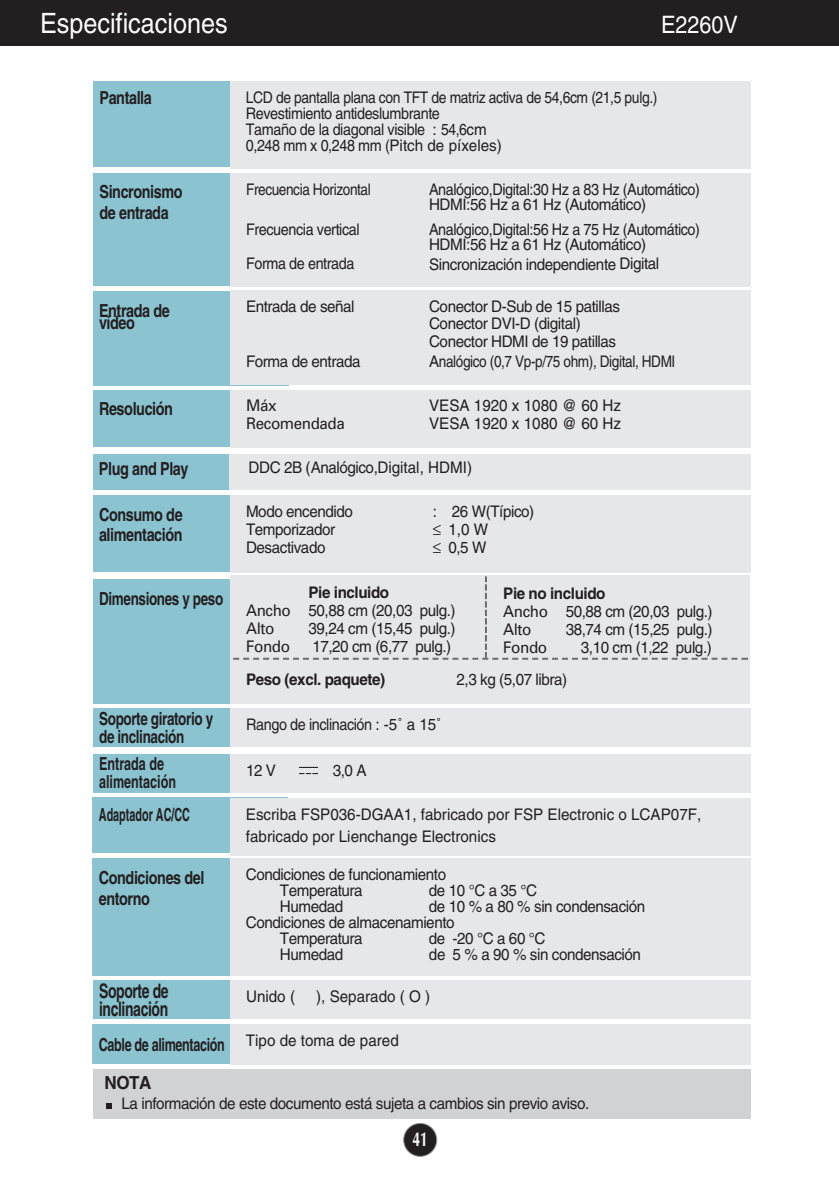
<style>
.page{position:relative;width:839px;height:1189px;background:#fff}
.page>*{position:absolute;margin:0;border:0;box-sizing:border-box;transform-origin:0 0}
.t1{font:28px "Helvetica";color:#fff;scale:.9 1}
.t2{font:24px "Helvetica";color:#fff;scale:.9 1}
.t3{font:700 20px "Helvetica";letter-spacing:-.03em;color:#231f20;scale:.7 1}
.t4{font:700 20px "Optima";color:#fff;scale:.7 1}
.t5{font:700 18px/21px "Helvetica";letter-spacing:-.03em;color:#231f20;scale:.8 1}
.t6{font:700 18px "Helvetica";letter-spacing:-.03em;color:#231f20;scale:.75 1}
.t7{font:700 18px "Helvetica";letter-spacing:-.03em;color:#231f20;scale:.7 1}
.t8{font:700 18px/18px "Helvetica";color:#231f20;scale:.7 1}
.t9{font:700 18px "Helvetica";color:#231f20;scale:.6 1}
.t10{font:700 18px "Helvetica";letter-spacing:-.03em;color:#231f20;scale:.95 1}
.t11{font:16px/17.4px "Helvetica";letter-spacing:-.03em;color:#231f20;scale:.95 1}
.t12{font:16px/15.6px "Helvetica";letter-spacing:-.03em;color:#231f20;scale:.9 1}
.t13{font:16px/16px "Helvetica";letter-spacing:-.03em;color:#231f20;scale:.87 1}
.t14{font:16px/22px "Helvetica";color:#231f20;scale:.95 1}
.t15{font:16px "Univers";letter-spacing:-.03em;color:#231f20;scale:.95 1}
.t16{font:16px "Helvetica";letter-spacing:-.03em;color:#231f20;scale:.85 1}
.t17{font:700 16px "Helvetica";letter-spacing:-.03em;color:#231f20;scale:.95 1}
.s1{font-weight:700}
.s2{font-family:"Univers"}
</style>
<div class="page">
<div style="left:0;top:0;width:839px;height:45px;background:#231f20"></div>
<div style="left:403px;top:1123px;width:34px;height:33px;background:#231f20;border-radius:50%"></div>
<div style="left:403px;top:1123px;width:34px;height:34px;border:2px solid #939598;border-radius:50%"></div>
<div style="left:93px;top:81px;width:195px;height:86px;background:#8bc3d1"></div>
<div style="left:230px;top:81px;width:520px;height:87px;background:#e6e7e9"></div>
<div style="left:93px;top:173px;width:195px;height:112px;background:#8bc3d1"></div>
<div style="left:93px;top:291px;width:195px;height:94px;background:#8bc3d1"></div>
<div style="left:230px;top:291px;width:520px;height:94px;background:#e6e7e9"></div>
<div style="left:93px;top:390px;width:195px;height:57px;background:#8bc3d1"></div>
<div style="left:230px;top:390px;width:520px;height:57px;background:#e6e7e9"></div>
<div style="left:93px;top:454px;width:191px;height:35px;background:#8bc3d1"></div>
<div style="left:229px;top:454px;width:521px;height:35px;background:#e6e7e9"></div>
<div style="left:93px;top:495px;width:195px;height:77px;background:#8bc3d1"></div>
<div style="left:230px;top:495px;width:520px;height:78px;background:#e6e7e9"></div>
<div style="left:93px;top:858px;width:195px;height:117px;background:#8bc3d1"></div>
<div style="left:230px;top:858px;width:520px;height:117px;background:#e6e7e9"></div>
<div style="left:93px;top:579px;width:195px;height:125px;background:#8bc3d1"></div>
<div style="left:93px;top:708px;width:195px;height:38px;background:#8bc3d1"></div>
<div style="left:230px;top:708px;width:520px;height:38px;background:#e6e7e9"></div>
<div style="left:93px;top:754px;width:195px;height:38px;background:#8bc3d1"></div>
<div style="left:230px;top:754px;width:520px;height:38px;background:#e6e7e9"></div>
<div style="left:93px;top:980px;width:195px;height:39px;background:#8bc3d1"></div>
<div style="left:230px;top:980px;width:520px;height:39px;background:#e6e7e9"></div>
<div style="left:93px;top:1024px;width:195px;height:40px;background:#8bc3d1"></div>
<div style="left:230px;top:1024px;width:520px;height:40px;background:#e6e7e9"></div>
<div style="left:93px;top:1069px;width:657px;height:49px;background:#d1d2d4"></div>
<svg style="left:106px;top:1103px;width:6px;height:5px"></svg>
<div style="left:93px;top:798px;width:195px;height:55px;background:#8bc3d1"></div>
<div style="left:230px;top:798px;width:520px;height:57px;background:#e6e7e9"></div>
<svg style="left:299px;top:767px;width:19px;height:7px"></svg>
<div style="left:230px;top:173px;width:520px;height:113px;background:#e6e7e9"></div>
<div style="left:230px;top:576px;width:520px;height:128px;background:#e6e7e9"></div>
<svg style="left:233px;top:576px;width:515px;height:84px"></svg>
<h1 class="t1" style="left:40px;top:13px;width:210px">Especificaciones</h1>
<h2 class="t2" style="left:661px;top:16px;width:87px">E2260V</h2>
<p class="t5" style="left:99px;top:89px;width:67px">Pantalla</p>
<p class="t13" style="left:246px;top:91px;width:474px">LCD de pantalla plana con TFT de matriz activa de 54,6cm (21,5 pulg.)<br>Revestimiento antideslumbrante<br>Tamaño de la diagonal visible : 54,6cm<br>0,248 mm x 0,248 mm (Pitch de píxeles)</p>
<p class="t5" style="left:99px;top:183px;width:106px">Sincronismo de entrada</p>
<p class="t16" style="left:246px;top:183px;width:148px">Frecuencia Horizontal</p>
<p class="t12" style="left:429px;top:183px;width:302px">Analógico,Digital:30 Hz a 83 Hz (Automático)<br>HDMI:56 Hz a 61 Hz (Automático)</p>
<p class="t12" style="left:246px;top:223px;width:128px">Frecuencia vertical</p>
<p class="t12" style="left:429px;top:223px;width:302px">Analógico,Digital:56 Hz a 75 Hz (Automático)<br>HDMI:56 Hz a 61 Hz (Automático)</p>
<p class="t12" style="left:246px;top:257px;width:122px">Forma de entrada</p>
<p class="t11" style="left:429px;top:258px;width:244px">Sincronización independiente Digital</p>
<p class="t5" style="left:99px;top:301px;width:90px">Entrada de</p>
<p class="t5" style="left:99px;top:313px;width:46px">vídeo</p>
<p class="t11" style="left:246px;top:300px;width:116px">Entrada de señal</p>
<p class="t11" style="left:429px;top:300px;width:202px">Conector D-Sub de 15 patillas<br>Conector DVI-D (digital)<br>Conector HDMI de 19 patillas</p>
<p class="t11" style="left:246px;top:354px;width:122px">Forma de entrada</p>
<p class="t11" style="left:429px;top:354px;width:261px">Analógico (0,7 Vp-p/75 ohm), Digital, HDMI</p>
<p class="t5" style="left:99px;top:400px;width:94px">Resolución</p>
<p class="t15" style="left:246px;top:400px;width:33px">Máx</p>
<p class="t14" style="left:429px;top:396px;width:204px">VESA 1920 x 1080 @ 60 Hz</p>
<p class="t15" style="left:246px;top:417px;width:105px">Recomendada</p>
<p class="t14" style="left:429px;top:414px;width:204px">VESA 1920 x 1080 @ 60 Hz</p>
<p class="t5" style="left:99px;top:460px;width:114px">Plug and Play</p>
<p class="t11" style="left:249px;top:460px;width:237px">DDC 2B (Analógico,Digital, HDMI)</p>
<p class="t5" style="left:99px;top:506px;width:106px;line-height:20px">Consumo de alimentación</p>
<p class="t11" style="left:246px;top:504px;width:114px">Modo encendido</p>
<p class="t11" style="left:433px;top:504px;width:108px">: 26 W(Típico)</p>
<p class="t11" style="left:246px;top:522px;width:95px">Temporizador</p>
<p class="t11" style="left:433px;top:522px;width:60px">≤ 1,0 W</p>
<p class="t11" style="left:246px;top:540px;width:85px">Desactivado</p>
<p class="t11" style="left:433px;top:540px;width:58px">≤ 0,5 W</p>
<p class="t6" style="left:99px;top:592px;width:167px">Dimensiones y peso</p>
<p class="t11" style="left:246px;top:584px;width:222px;line-height:18px;text-align:center"><span class="s1">Pie incluido<br></span><span class="s2">Ancho</span> 50,88 cm (20,03 pulg.)</p>
<p class="t15" style="left:246px;top:622px;width:31px">Alto</p>
<p class="t11" style="left:308px;top:621px;width:156px">39,24 cm (15,45 pulg.)</p>
<p class="t15" style="left:246px;top:640px;width:48px">Fondo</p>
<p class="t11" style="left:312px;top:639px;width:148px">17,20 cm (6,77 pulg.)</p>
<p class="t17" style="left:246px;top:673px;width:148px">Peso (excl. paquete)</p>
<p class="t11" style="left:456px;top:672px;width:118px">2,3 kg (5,07 libra)</p>
<p class="t11" style="left:503px;top:586px;width:222px;line-height:18px"><span class="s1">Pie no incluido<br></span><span class="s2">Ancho</span> 50,88 cm (20,03 pulg.)</p>
<p class="t15" style="left:503px;top:623px;width:31px">Alto</p>
<p class="t11" style="left:565px;top:622px;width:156px">38,74 cm (15,25 pulg.)</p>
<p class="t15" style="left:503px;top:641px;width:48px">Fondo</p>
<p class="t11" style="left:581px;top:640px;width:139px">3,10 cm (1,22 pulg.)</p>
<p class="t6" style="left:99px;top:712px;width:153px">Soporte giratorio y</p>
<p class="t12" style="left:246px;top:718px;width:218px">Rango de inclinación : -5˚ a 15˚</p>
<p class="t6" style="left:99px;top:730px;width:115px">de inclinación</p>
<p class="t11" style="left:246px;top:763px;width:33px">12 V</p>
<p class="t11" style="left:333px;top:763px;width:37px">3,0 A</p>
<p class="t8" style="left:99px;top:756px;width:111px">Entrada de alimentación</p>
<p class="t9" style="left:99px;top:808px;width:153px">Adaptador AC/CC</p>
<p class="t5" style="left:99px;top:868px;width:133px">Condiciones del entorno</p>
<p class="t14" style="left:246px;top:804px;width:481px">Escriba FSP036-DGAA1, fabricado por FSP Electronic o LCAP07F, fabricado por Lienchange Electronics</p>
<p class="t11" style="left:280px;top:867px;width:176px;line-height:16px;text-indent:-34px">Condiciones de funcionamiento<br>Temperatura</p>
<p class="t11" style="left:429px;top:883px;width:115px">de 10 °C a 35 °C</p>
<p class="t11" style="left:280px;top:899px;width:68px">Humedad</p>
<p class="t11" style="left:429px;top:899px;width:229px">de 10 % a 80 % sin condensación</p>
<p class="t11" style="left:246px;top:915px;width:221px">Condiciones de almacenamiento</p>
<p class="t11" style="left:280px;top:931px;width:89px">Temperatura</p>
<p class="t11" style="left:429px;top:931px;width:124px">de -20 °C a 60 °C</p>
<p class="t11" style="left:280px;top:947px;width:68px">Humedad</p>
<p class="t11" style="left:429px;top:947px;width:225px">de 5 % a 90 % sin condensación</p>
<p class="t3" style="left:99px;top:983px;width:101px">Soporte de</p>
<p class="t11" style="left:246px;top:989px;width:53px">Unido (</p>
<p class="t14" style="left:316px;top:987px;width:122px">), Separado ( O )</p>
<p class="t3" style="left:99px;top:1001px;width:100px">inclinación</p>
<p class="t7" style="left:99px;top:1038px;width:430px">Cable de alimentación <sup>Tipo</sup> <sup>de</sup> <sup>toma</sup> <sup>de</sup> <sup>pared</sup></p>
<p class="t10" style="left:104px;top:1075px;width:51px">NOTA</p>
<p class="t11" style="left:121px;top:1096px;width:494px">La información de este documento está sujeta a cambios sin previo aviso.</p>
<p class="t4" style="left:412px;top:1131px;width:23px">41</p>
</div>
